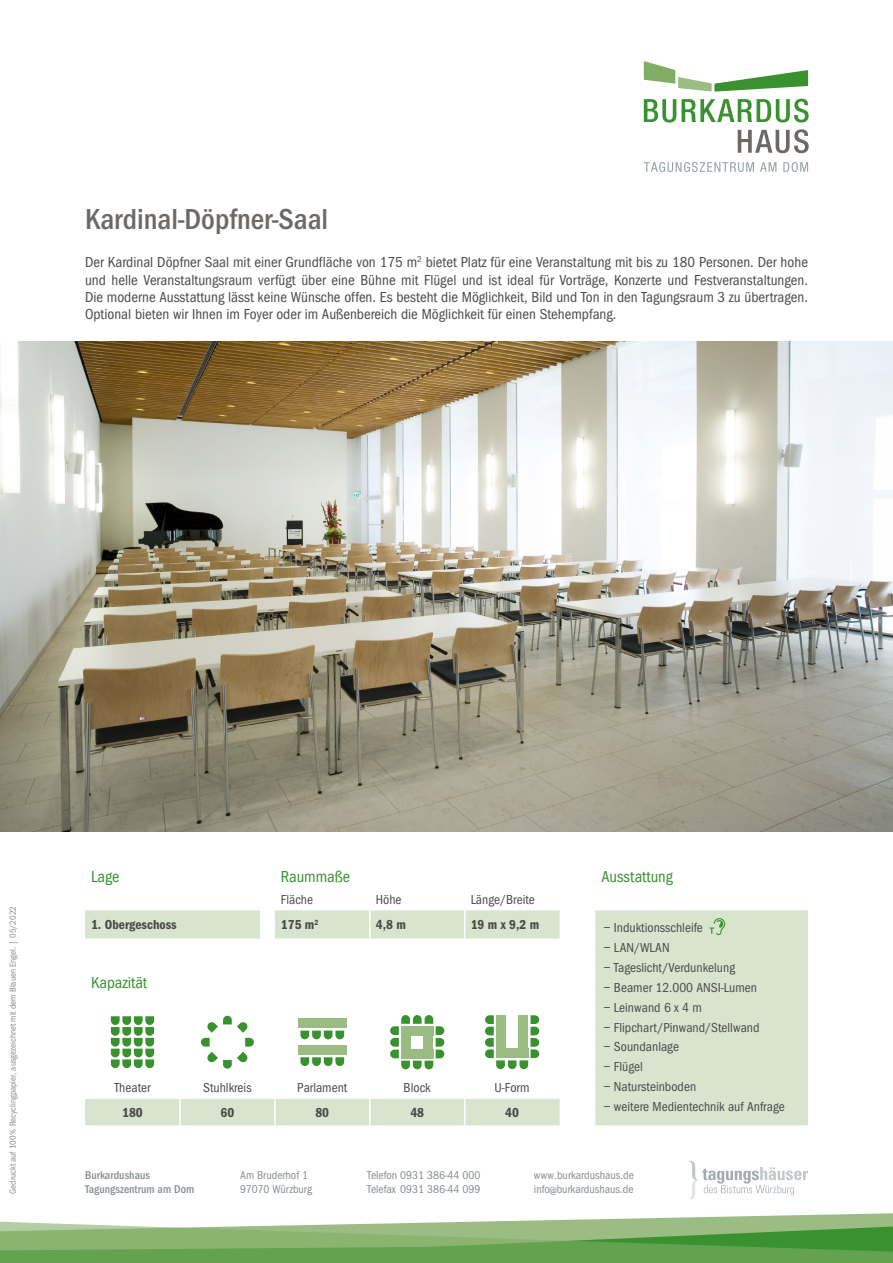
<style>
.page{position:relative;width:893px;height:1263px;background:#fff}
.page>*{position:absolute;margin:0;border:0;box-sizing:border-box;transform-origin:0 0}
.t1{font:30px "Franklin Goth EFTU Med Con";color:#6c6967}
.t2{font:16.5px "Franklin Goth EFTU Book Con";color:#39912f}
.t3{font:15px/17.2px "Franklin Goth EFTU Book Con";color:#4a4a49;text-align:justify}
.t4{font:13.5px "Franklin Goth EFTU Book Con";color:#4a4a49}
.t5{font:13.5px "Franklin Goth EFTU Demi Con";color:#4a4a49}
.t6{font:11.7px/14.1px "Franklin Goth EFTU Book Con";color:#868d91}
.t7{font:11.7px/14.1px "Franklin Goth EFTU Med Con";color:#868d91}
.t8{font:9px "Franklin Goth EFTU Book Con";color:#868d91}
.s1{font-size:58.95px;color:#fff}
</style>
<div class="page">
<svg style="left:0;top:1213px;width:893px;height:50px"></svg>
<svg style="left:644px;top:61px;width:164px;height:31px"></svg>
<svg style="left:644px;top:99px;width:32px;height:23px"></svg>
<svg style="left:682px;top:99px;width:127px;height:23px"></svg>
<svg style="left:738px;top:129px;width:71px;height:24px"></svg>
<svg style="left:644px;top:162px;width:110px;height:10px"></svg>
<svg style="left:760px;top:162px;width:16px;height:10px"></svg>
<svg style="left:783px;top:162px;width:25px;height:10px"></svg>
<img style="left:0;top:342px;width:893px;height:489px">
<svg style="left:85px;top:910px;width:723px;height:215px"></svg>
<hr style="left:369px;top:910px;width:2px;height:28px;background:#fff">
<svg style="left:464px;top:910px;width:1px;height:28px"></svg>
<hr style="left:179px;top:1099px;width:2px;height:26px;background:#fff">
<hr style="left:274px;top:1099px;width:2px;height:26px;background:#fff">
<hr style="left:369px;top:1099px;width:2px;height:26px;background:#fff">
<svg style="left:464px;top:1099px;width:1px;height:26px"></svg>
<svg style="left:111px;top:1016px;width:43px;height:52px"></svg>
<svg style="left:207px;top:1052px;width:41px;height:17px"></svg>
<svg style="left:201px;top:1016px;width:53px;height:30px"></svg>
<svg style="left:300px;top:1057px;width:44px;height:9px"></svg>
<svg style="left:300px;top:1030px;width:44px;height:9px"></svg>
<div style="left:298px;top:1045px;width:48px;height:10px;background:#9abc83"></div>
<div style="left:298px;top:1018px;width:48px;height:10px;background:#9abc83"></div>
<svg style="left:390px;top:1015px;width:54px;height:54px"></svg>
<div style="left:401px;top:1026px;width:10px;height:32px;background:#9abc83"></div>
<div style="left:423px;top:1026px;width:10px;height:32px;background:#9abc83"></div>
<div style="left:401px;top:1026px;width:32px;height:10px;background:#9abc83"></div>
<div style="left:401px;top:1048px;width:32px;height:10px;background:#9abc83"></div>
<svg style="left:485px;top:1015px;width:54px;height:54px"></svg>
<div style="left:496px;top:1015px;width:10px;height:43px;background:#9abc83"></div>
<div style="left:518px;top:1015px;width:10px;height:43px;background:#9abc83"></div>
<div style="left:496px;top:1048px;width:32px;height:10px;background:#9abc83"></div>
<svg style="left:709px;top:918px;width:16px;height:17px"></svg>
<svg style="left:689px;top:1161px;width:119px;height:38px"></svg>
<svg style="left:92px;top:920px;width:49px;height:11px"></svg>
<svg style="left:147px;top:920px;width:12px;height:9px"></svg>
<svg style="left:282px;top:919px;width:36px;height:10px"></svg>
<svg style="left:472px;top:920px;width:67px;height:11px"></svg>
<svg style="left:123px;top:1107px;width:19px;height:10px"></svg>
<svg style="left:221px;top:1107px;width:13px;height:10px"></svg>
<svg style="left:316px;top:1107px;width:13px;height:10px"></svg>
<svg style="left:376px;top:920px;width:29px;height:11px"></svg>
<svg style="left:411px;top:1107px;width:13px;height:10px"></svg>
<svg style="left:506px;top:1107px;width:13px;height:10px"></svg>
<h1 class="t1" style="left:85px;top:202px;width:282px">Kardinal-Döpfner-Saal <span class="s1">3</span></h1>
<p class="t3" style="left:85px;top:254px;width:724px">Der Kardinal Döpfner Saal mit einer Grundfläche von 175 m<sup>2</sup> bietet Platz für eine Veranstaltung mit bis zu 180 Personen. Der hohe und helle Veranstaltungsraum verfügt über eine Bühne mit Flügel und ist ideal für Vorträge, Konzerte und Festveranstaltungen.<br>Die moderne Ausstattung lässt keine Wünsche offen. Es besteht die Möglichkeit, Bild und Ton in den Tagungsraum 3 zu übertragen.<br>Optional bieten wir Ihnen im Foyer oder im Außenbereich die Möglichkeit für einen Stehempfang.</p>
<p class="t8" style="left:8px;top:1194px;width:289px;rotate:-90deg">Gedruckt auf 100% Recyclingpapier, ausgezeichnet mit dem Blauen Engel. | 05/2022</p>
<p class="t2" style="left:91px;top:868px;width:30px">Lage</p>
<p class="t2" style="left:281px;top:868px;width:71px">Raummaße</p>
<p class="t2" style="left:601px;top:868px;width:73px">Ausstattung</p>
<p class="t4" style="left:281px;top:892px;width:34px">Fläche</p>
<p class="t4" style="left:376px;top:892px;width:27px">Höhe</p>
<p class="t4" style="left:471px;top:892px;width:66px">Länge/Breite</p>
<p class="t5" style="left:142px;top:917px;width:37px">▲ □▲▲</p>
<p class="t4" style="left:604px;top:920px;width:101px">– Induktionsschleife</p>
<p class="t4" style="left:604px;top:940px;width:67px">– LAN/WLAN</p>
<p class="t4" style="left:604px;top:960px;width:133px">– Tageslicht/Verdunkelung</p>
<p class="t4" style="left:604px;top:980px;width:155px">– Beamer 12.000 ANSI-Lumen</p>
<p class="t4" style="left:604px;top:1000px;width:100px">– Leinwand 6 x 4 m</p>
<p class="t4" style="left:604px;top:1019px;width:157px">– Flipchart/Pinwand/Stellwand</p>
<p class="t4" style="left:604px;top:1039px;width:77px">– Soundanlage</p>
<p class="t4" style="left:604px;top:1059px;width:41px">– Flügel</p>
<p class="t4" style="left:604px;top:1079px;width:94px">– Natursteinboden</p>
<p class="t4" style="left:604px;top:1099px;width:182px">– weitere Medientechnik auf Anfrage</p>
<p class="t2" style="left:91px;top:974px;width:58px">Kapazität</p>
<p class="t4" style="left:114px;top:1079px;width:38px">Theater</p>
<p class="t4" style="left:203px;top:1079px;width:50px">Stuhlkreis</p>
<p class="t4" style="left:297px;top:1079px;width:52px">Parlament</p>
<p class="t4" style="left:404px;top:1079px;width:29px">Block</p>
<p class="t4" style="left:495px;top:1079px;width:37px">U-Form</p>
<p class="t7" style="left:85px;top:1168px;width:111px">Burkardushaus<br>Tagungszentrum am Dom</p>
<p class="t6" style="left:240px;top:1168px;width:73px">Am Bruderhof 1<br>97070 Würzburg</p>
<p class="t6" style="left:367px;top:1168px;width:115px">Telefon 0931 386-44 000<br>Telefax 0931 386-44 099</p>
<p class="t6" style="left:534px;top:1168px;width:102px">www.burkardushaus.de info@burkardushaus.de</p>
</div>
